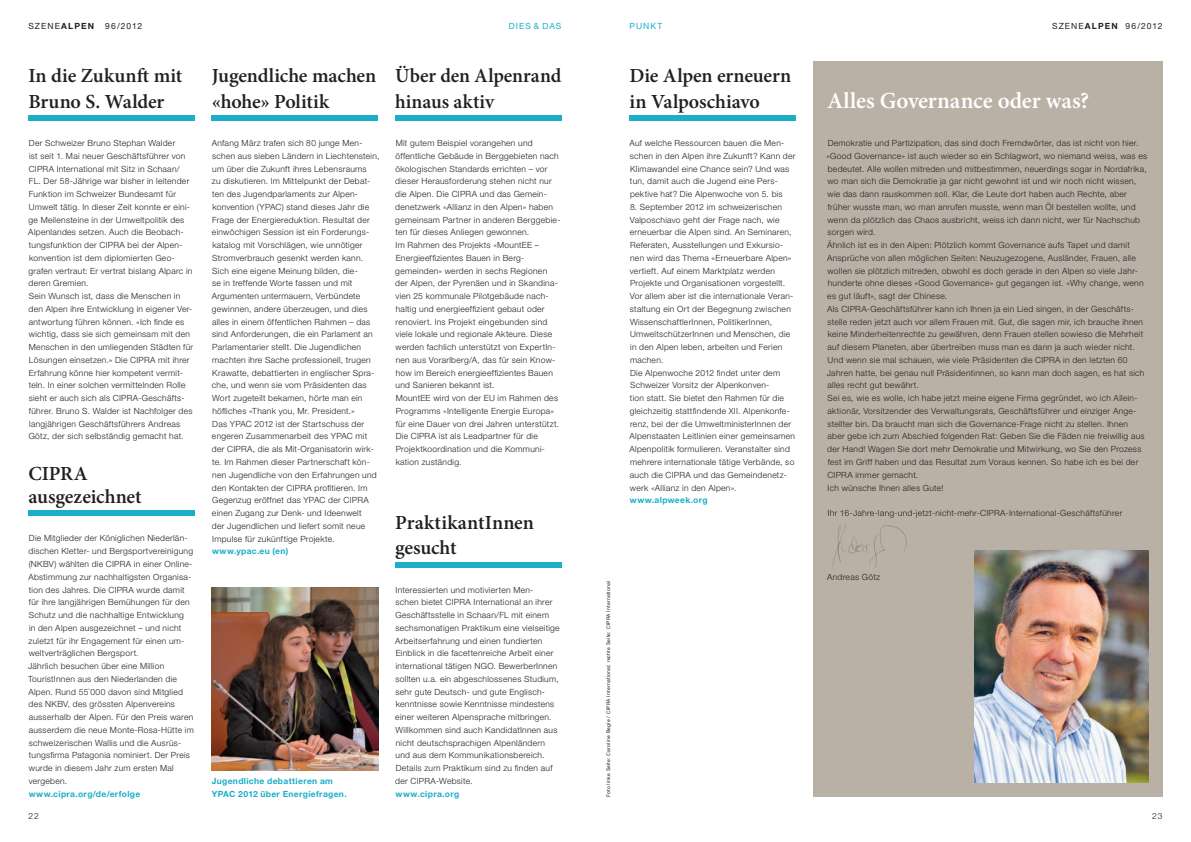
<style>
.page{position:relative;width:1191px;height:842px;background:#fff}
.page>*{position:absolute;margin:0;border:0;box-sizing:border-box;transform-origin:0 0}
.t1{font:600 23px "Minion Pro";letter-spacing:-.005em;color:#fff}
.t2{font:600 20px/25.5px "Minion Pro";letter-spacing:-.005em;color:#231f20}
.t3{font:300 8.5px/12.8px "Helvetica Neue LT Pro";letter-spacing:.035em;color:#231f20}
.t4{font:700 8.5px/12.8px "Helvetica Neue LT Pro";letter-spacing:.04em;color:#1aaec8}
.t5{font:8.5px "Helvetica Neue LT Pro";letter-spacing:.12em;color:#231f20}
.t6{font:8.5px "Helvetica Neue LT Pro";letter-spacing:.125em;color:#1aaec8}
.t7{font:5px "Helvetica Neue LT Pro";letter-spacing:.05em;color:#231f20}
.s1{font-weight:700}
</style>
<div class="page">
<div style="left:813px;top:61px;width:349px;height:735px;background:#bab1a6"></div>
<img style="left:974px;top:550px;width:174px;height:232px">
<div style="left:28px;top:115px;width:167px;height:5px;background:#1aaec8"></div>
<div style="left:28px;top:511px;width:167px;height:5px;background:#1aaec8"></div>
<div style="left:395px;top:562px;width:166px;height:5px;background:#1aaec8"></div>
<div style="left:395px;top:115px;width:166px;height:5px;background:#1aaec8"></div>
<div style="left:212px;top:115px;width:166px;height:5px;background:#1aaec8"></div>
<img style="left:212px;top:588px;width:166px;height:183px">
<div style="left:629px;top:115px;width:167px;height:5px;background:#1aaec8"></div>
<img style="left:832px;top:523px;width:75px;height:45px">
<img style="left:828px;top:513px;width:89px;height:5px">
<p class="t5" style="left:28px;top:20px;width:67px">SZENE<span class="s1">Alpen</span></p>
<p class="t5" style="left:105px;top:20px;width:39px">96/2012</p>
<p class="t6" style="left:509px;top:20px;width:54px">DIES &amp; DAS</p>
<h2 class="t2" style="left:28px;top:63px;width:155px">In die Zukunft mit<br>Bruno S. Walder</h2>
<p class="t3" style="left:28px;top:136px;width:166px">Der Schweizer Bruno Stephan Walder<br>ist seit 1. Mai neuer Geschäftsführer von CIPRA International mit Sitz in Schaan/ FL. Der 58-Jährige war bisher in leitender Funktion im Schweizer Bundesamt für Umwelt tätig. In dieser Zeit konnte er eini&shy;ge Meilensteine in der Umweltpolitik des Alpenlandes setzen. Auch die Beobach&shy;tungsfunktion der CIPRA bei der Alpen&shy;konvention ist dem diplomierten Geo&shy;grafen vertraut: Er vertrat bislang Alparc in deren Gremien.<br>Sein Wunsch ist, dass die Menschen in den Alpen ihre Entwicklung in eigener Ver&shy;antwortung führen können. «Ich finde es wichtig, dass sie sich gemeinsam mit den Menschen in den umliegenden Städten für Lösungen einsetzen.» Die CIPRA mit ihrer Erfahrung könne hier kompetent vermit&shy;teln. In einer solchen vermittelnden Rolle sieht er auch sich als CIPRA-Geschäfts&shy;führer. Bruno S. Walder ist Nachfolger des langjährigen Geschäftsführers Andreas Götz, der sich selbständig gemacht hat.</p>
<h2 class="t2" style="left:28px;top:462px;width:115px;line-height:23px">CIPRA ausgezeichnet</h2>
<p class="t3" style="left:28px;top:532px;width:167px">Die Mitglieder der Königlichen Niederlän&shy;dischen Kletter- und Bergsportvereinigung (NKBV) wählten die CIPRA in einer Online-Abstimmung zur nachhaltigsten Organisa&shy;tion des Jahres. Die CIPRA wurde damit für ihre langjährigen Bemühungen für den Schutz und die nachhaltige Entwicklung<br>in den Alpen ausgezeichnet – und nicht zuletzt für ihr Engagement für einen um&shy;weltverträglichen Bergsport.<br>Jährlich besuchen über eine Million TouristInnen aus den Niederlanden die Alpen. Rund 55`000 davon sind Mitglied des NKBV, des grössten Alpenvereins ausserhalb der Alpen. Für den Preis waren ausserdem die neue Monte-Rosa-Hütte im schweizerischen Wallis und die Ausrüs&shy;tungsfirma Patagonia nominiert. Der Preis wurde in diesem Jahr zum ersten Mal vergeben.</p>
<p class="t4" style="left:29px;top:787px;width:113px">www.cipra.org/de/erfolge</p>
<p class="t3" style="left:28px;top:810px;width:12px">22</p>
<h2 class="t2" style="left:212px;top:63px;width:166px">Jugendliche machen «hohe» Politik</h2>
<p class="t3" style="left:212px;top:136px;width:169px">Anfang März trafen sich 80 junge Men&shy;schen aus sieben Ländern in Liechtenstein, um über die Zukunft ihres Lebensraums<br>zu diskutieren. Im Mittelpunkt der Debat&shy;ten des Jugendparlaments zur Alpen&shy;konvention (YPAC) stand dieses Jahr die Frage der Energiereduktion. Resultat der einwöchigen Session ist ein Forderungs&shy;katalog mit Vorschlägen, wie unnötiger Stromverbrauch gesenkt werden kann.<br>Sich eine eigene Meinung bilden, die-<br>se in treffende Worte fassen und mit<br>Argu menten untermauern, Verbündete gewinnen, andere überzeugen, und dies alles in einem öffentlichen Rahmen – das sind Anforderungen, die ein Parlament an Parlamentarier stellt. Die Jugendlichen machten ihre Sache professionell, trugen Krawatte, debattierten in englischer Spra&shy;che, und wenn sie vom Präsidenten das Wort zugeteilt bekamen, hörte man ein höfliches «Thank you, Mr. President.»<br>Das YPAC 2012 ist der Startschuss der engeren Zusammenarbeit des YPAC mit der CIPRA, die als Mit-Organisatorin wirk&shy;te. Im Rahmen dieser Partnerschaft kön&shy;nen Jugendliche von den Erfahrungen und den Kontakten der CIPRA profitieren. Im Gegenzug eröffnet das YPAC der CIPRA einen Zugang zur Denk- und Ideenwelt<br>der Jugendlichen und liefert somit neue Impulse für zukünftige Projekte.</p>
<p class="t4" style="left:212px;top:545px;width:78px">www.ypac.eu (en)</p>
<p class="t4" style="left:212px;top:774px;width:136px">Jugendliche debattieren am<br>YpAC 2012 über energiefragen.</p>
<h2 class="t2" style="left:395px;top:63px;width:168px">Über den Alpenrand hinaus aktiv</h2>
<p class="t3" style="left:395px;top:136px;width:167px">Mit gutem Beispiel vorangehen und öffentliche Gebäude in Berggebieten nach ökologischen Standards errichten – vor dieser Herausforderung stehen nicht nur die Alpen. Die CIPRA und das Gemein&shy;denetzwerk «Allianz in den Alpen» haben gemeinsam Partner in anderen Berggebie&shy;ten für dieses Anliegen gewonnen.<br>Im Rahmen des Projekts «MountEE – Energieeffizientes Bauen in Berg&shy;gemeinden» werden in sechs Regionen der Alpen, der Pyrenäen und in Skandina&shy;vien 25 kommunale Pilotgebäude nach&shy;haltig und energieeffizient gebaut oder renoviert. Ins Projekt eingebunden sind viele lokale und regionale Akteure. Diese werden fachlich unterstützt von ExpertIn&shy;nen aus Vorarlberg/A, das für sein Know&shy;how im Bereich energieeffizientes Bauen und Sanieren bekannt ist.<br>MountEE wird von der EU im Rahmen des Programms «Intelligente Energie Europa» für eine Dauer von drei Jahren unterstützt.<br>Die CIPRA ist als Leadpartner für die Projektkoordination und die Kommuni&shy;kation zuständig.</p>
<h2 class="t2" style="left:395px;top:509px;width:140px">PraktikantInnen gesucht</h2>
<p class="t3" style="left:395px;top:583px;width:166px">Interessierten und motivierten Men-<br>schen bietet CIPRA International an ihrer Geschäftsstelle in Schaan/FL mit einem sechsmonatigen Praktikum eine vielseitige Arbeitserfahrung und einen fundierten Einblick in die facettenreiche Arbeit einer international tätigen NGO. BewerberInnen sollten u.a. ein abgeschlossenes Studium, sehr gute Deutsch- und gute Englisch&shy;kenntnisse sowie Kenntnisse mindestens einer weiteren Alpensprache mitbringen.<br>Willkommen sind auch KandidatInnen aus nicht deutschsprachigen Alpenländern und aus dem Kommunikationsbereich.<br>Details zum Praktikum sind zu finden auf der CIPRA-Website.</p>
<p class="t4" style="left:395px;top:787px;width:65px">www.cipra.org</p>
<p class="t6" style="left:629px;top:20px;width:34px">PUNKT</p>
<p class="t5" style="left:1052px;top:20px;width:112px">SZENE<span class="s1">Alpen</span> 96/2012</p>
<h2 class="t2" style="left:629px;top:63px;width:163px">Die Alpen erneuern in Valposchiavo</h2>
<p class="t3" style="left:629px;top:136px;width:167px">Auf welche Ressourcen bauen die Men&shy;schen in den Alpen ihre Zukunft? Kann der Klimawandel eine Chance sein? Und was tun, damit auch die Jugend eine Pers&shy;pektive hat? Die Alpenwoche von 5. bis</p>
<p class="t3" style="left:629px;top:200px;width:167px">8. September 2012 im schweizerischen Valposchiavo geht der Frage nach, wie erneuerbar die Alpen sind. An Seminaren, Referaten, Ausstellungen und Exkursio&shy;nen wird das Thema «Erneuerbare Alpen» vertieft. Auf einem Marktplatz werden Projekte und Organisationen vorgestellt.<br>Vor allem aber ist die internationale Veran&shy;staltung ein Ort der Begegnung zwischen WissenschaftlerInnen, PolitikerInnen, UmweltschützerInnen und Menschen, die in den Alpen leben, arbeiten und Ferien machen.<br>Die Alpenwoche 2012 findet unter dem Schweizer Vorsitz der Alpenkonven-<br>tion statt. Sie bietet den Rahmen für die gleichzeitig stattfindende XII. Alpenkonfe&shy;renz, bei der die UmweltministerInnen der Alpenstaaten Leitlinien einer gemeinsamen Alpenpolitik formulieren. Veranstalter sind mehrere internationale tätige Verbände, so auch die CIPRA und das Gemeindenetz&shy;werk «Allianz in den Alpen».</p>
<p class="t4" style="left:630px;top:494px;width:79px">www.alpweek.org</p>
<h1 class="t1" style="left:827px;top:84px;width:264px">Alles Governance oder was?</h1>
<p class="t3" style="left:826px;top:136px;width:322px">Demokratie und Partizipation, das sind doch Fremdwörter, das ist nicht von hier. «Good Governance» ist auch wieder so ein Schlagwort, wo niemand weiss, was es bedeutet. Alle wollen mitreden und mitbestimmen, neuerdings sogar in Nordafrika, wo man sich die Demokratie ja gar nicht gewohnt ist und wir noch nicht wissen, wie das dann rauskommen soll. Klar, die Leute dort haben auch Rechte, aber früher wusste man, wo man anrufen musste, wenn man Öl bestellen wollte, und wenn da plötzlich das Chaos ausbricht, weiss ich dann nicht, wer für Nachschub sorgen wird.<br>Ähnlich ist es in den Alpen: Plötzlich kommt Governance aufs Tapet und damit Ansprüche von allen möglichen Seiten: Neuzugezogene, Ausländer, Frauen, alle wollen sie plötzlich mitreden, obwohl es doch gerade in den Alpen so viele Jahr&shy;hunderte ohne dieses «Good Governance» gut gegangen ist. «Why change, wenn es gut läuft», sagt der Chinese.<br>Als CIPRA-Geschäftsführer kann ich Ihnen ja ein Lied singen, in der Geschäfts&shy;stelle reden jetzt auch vor allem Frauen mit. Gut, die sagen mir, ich brauche ihnen keine Minderheitenrechte zu gewähren, denn Frauen stellen sowieso die Mehrheit auf diesem Planeten, aber übertreiben muss man es dann ja auch wieder nicht.<br>Und wenn sie mal schauen, wie viele Präsidenten die CIPRA in den letzten 60<br>Jahren hatte, bei genau null Präsidentinnen, so kann man doch sagen, es hat sich alles recht gut bewährt.<br>Sei es, wie es wolle, ich habe jetzt meine eigene Firma gegründet, wo ich Allein&shy;aktionär, Vorsitzender des Verwaltungsrats, Geschäftsführer und einziger Ange&shy;stellter bin. Da braucht man sich die Governance-Frage nicht zu stellen. Ihnen<br>aber gebe ich zum Abschied folgenden Rat: Geben Sie die Fäden nie freiwillig aus der Hand! Wagen Sie dort mehr Demokratie und Mitwirkung, wo Sie den Prozess fest im Griff haben und das Resultat zum Voraus kennen. So habe ich es bei der CIPRA immer gemacht.<br>Ich wünsche Ihnen alles Gute!</p>
<p class="t3" style="left:827px;top:506px;width:296px">Ihr 16-Jahre-lang-und-jetzt-nicht-mehr-CIPRA-International-Geschäftsführer</p>
<p class="t7" style="left:605px;top:797px;width:218px;rotate:-90deg">FOTO LINKE SEITE: CAROLINE BEGLE / CIPRA INTERNATIONAL; RECHTE SEITE: CIPRA INTERNATIONAL</p>
<p class="t3" style="left:827px;top:570px;width:55px">Andreas Götz</p>
<p class="t3" style="left:1152px;top:810px;width:12px">23</p>
</div>
